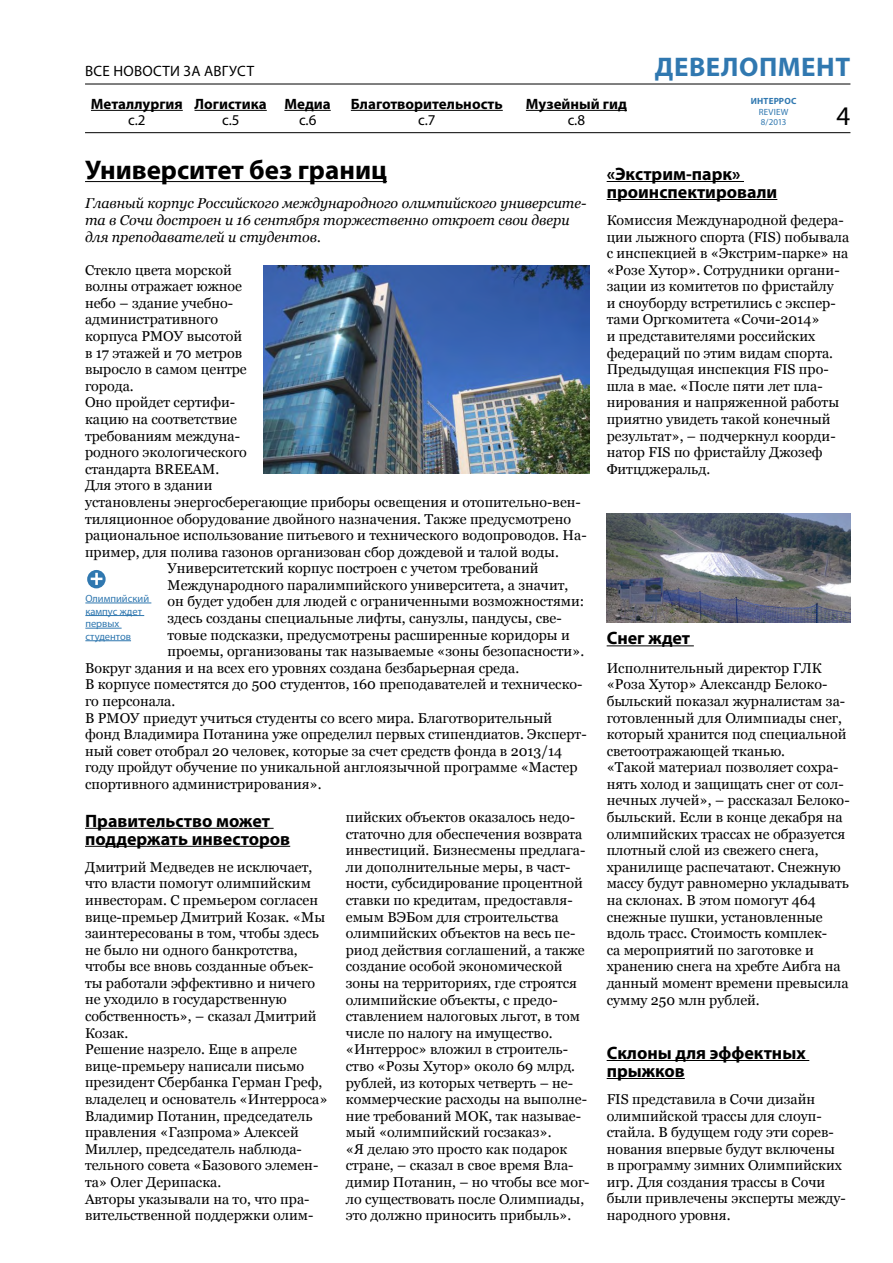
<style>
.page{position:relative;width:893px;height:1263px;background:#fff}
.page>*{position:absolute;margin:0;border:0;box-sizing:border-box;transform-origin:0 0}
.t1{font:700 27px "Myriad Pro";color:#000}
.t2{font:700 27px "Myriad Pro";letter-spacing:.02em;color:#3078b0}
.t3{font:27px "Myriad Pro";color:#000}
.t4{font:700 18px/18px "Myriad Pro";color:#000}
.t5{font:700 15px "Myriad Pro";color:#000}
.t6{font:15px "Myriad Pro";letter-spacing:.02em;color:#000}
.t7{font:14.25px/16.6px "Georgia";color:#000}
.t8{font:italic 14.25px/16.6px "Georgia";color:#000}
.t9{font:10.5px/12.6px "Myriad Pro";color:#3078b0}
.t10{font:9px/10.5px "Myriad Pro";letter-spacing:.02em;color:#3078b0}
.t11{font:700 9px "Myriad Pro";letter-spacing:.02em;color:#3078b0}
</style>
<div class="page">
<hr style="left:85px;top:132px;width:765px;height:1px;background:#000">
<hr style="left:85px;top:181px;width:302px;height:1px;background:#000">
<hr style="left:85px;top:84px;width:765px;height:1px;background:#000">
<hr style="left:195px;top:110px;width:72px;height:1px;background:#000">
<hr style="left:351px;top:110px;width:152px;height:1px;background:#000">
<hr style="left:91px;top:110px;width:92px;height:1px;background:#000">
<hr style="left:284px;top:110px;width:47px;height:1px;background:#000">
<hr style="left:526px;top:110px;width:101px;height:1px;background:#000">
<hr style="left:607px;top:181px;width:137px;height:1px;background:#000">
<hr style="left:607px;top:199px;width:170px;height:1px;background:#000">
<hr style="left:607px;top:645px;width:87px;height:1px;background:#000">
<hr style="left:607px;top:1060px;width:202px;height:1px;background:#000">
<hr style="left:607px;top:1078px;width:78px;height:1px;background:#000">
<hr style="left:85px;top:828px;width:189px;height:1px;background:#000">
<hr style="left:85px;top:846px;width:205px;height:1px;background:#000">
<img style="left:264px;top:266px;width:326px;height:208px">
<img style="left:607px;top:513px;width:243px;height:110px">
<hr style="left:85px;top:603px;width:66px;height:1px;background:#3078b0">
<hr style="left:85px;top:615px;width:59px;height:1px;background:#3078b0">
<hr style="left:85px;top:628px;width:37px;height:1px;background:#3078b0">
<hr style="left:85px;top:640px;width:46px;height:1px;background:#3078b0">
<svg style="left:87px;top:570px;width:19px;height:18px"></svg>
<svg style="left:91px;top:573px;width:11px;height:12px"></svg>
<p class="t6" style="left:85px;top:61px;width:162px">Все новости за АВГУСТ</p>
<p class="t5" style="left:91px;top:94px;width:93px">Металлургия</p>
<p class="t5" style="left:284px;top:94px;width:48px">Медиа</p>
<p class="t5" style="left:526px;top:94px;width:103px">Музейный гид</p>
<p class="t6" style="left:568px;top:111px;width:19px">c.8</p>
<p class="t5" style="left:195px;top:94px;width:74px">Логистика</p>
<p class="t6" style="left:222px;top:111px;width:19px">c.5</p>
<p class="t5" style="left:351px;top:94px;width:153px">Благотворительность</p>
<p class="t6" style="left:128px;top:111px;width:19px">c.2</p>
<p class="t6" style="left:299px;top:111px;width:19px">c.6</p>
<p class="t6" style="left:418px;top:111px;width:19px">c.7</p>
<h1 class="t2" style="left:655px;top:49px;width:197px">ДЕВЕЛОПМЕНТ</h1>
<p class="t11" style="left:751px;top:96px;width:47px">ИНТЕРРОС</p>
<p class="t10" style="left:759px;top:107px;width:31px">REVIEW<br>8/2013</p>
<h1 class="t3" style="left:837px;top:100px;width:15px">4</h1>
<h1 class="t1" style="left:85px;top:152px;width:303px">Университет без границ</h1>
<p class="t8" style="left:85px;top:195px;width:503px">Главный корпус Российского международного олимпийского университе&shy;та в Сочи достроен и 16 сентября торжественно откроет свои двери для преподавателей и студентов.</p>
<p class="t7" style="left:85px;top:262px;width:148px">Стекло цвета морской</p>
<p class="t7" style="left:85px;top:278px;width:159px">волны отражает южное</p>
<p class="t7" style="left:85px;top:295px;width:150px">небо – здание учебно-</p>
<p class="t7" style="left:85px;top:312px;width:135px">административного</p>
<p class="t7" style="left:85px;top:328px;width:159px">корпуса РМОУ высотой</p>
<p class="t7" style="left:85px;top:345px;width:159px">в 17 этажей и 70 метров</p>
<p class="t7" style="left:85px;top:361px;width:163px">выросло в самом центре</p>
<p class="t7" style="left:85px;top:378px;width:50px">города.</p>
<p class="t7" style="left:85px;top:394px;width:152px">Оно пройдет сертифи-</p>
<p class="t7" style="left:85px;top:411px;width:154px">кацию на соответствие</p>
<p class="t7" style="left:85px;top:428px;width:156px">требованиям междуна-</p>
<p class="t7" style="left:85px;top:444px;width:163px">родного экологического</p>
<p class="t7" style="left:85px;top:461px;width:136px">стандарта BREEAM.</p>
<p class="t7" style="left:85px;top:477px;width:129px">Для этого в здании</p>
<p class="t7" style="left:85px;top:494px;width:497px">установлены энергосберегающие приборы освещения и отопительно-вен-</p>
<p class="t7" style="left:85px;top:511px;width:487px">тиляционное оборудование двойного назначения. Также предусмотрено</p>
<p class="t7" style="left:85px;top:527px;width:503px">рациональное использование питьевого и технического водопроводов. На-</p>
<p class="t7" style="left:85px;top:544px;width:475px">пример, для полива газонов организован сбор дождевой и талой воды.</p>
<p class="t7" style="left:168px;top:560px;width:373px">Университетский корпус построен с учетом требований</p>
<p class="t7" style="left:168px;top:577px;width:402px">Международного паралимпийского университета, а значит,</p>
<p class="t7" style="left:168px;top:593px;width:418px">он будет удобен для людей с ограниченными возможностями:</p>
<p class="t7" style="left:168px;top:610px;width:396px">здесь созданы специальные лифты, санузлы, пандусы, све-</p>
<p class="t7" style="left:168px;top:627px;width:404px">товые подсказки, предусмотрены расширенные коридоры и</p>
<p class="t7" style="left:168px;top:643px;width:418px">проемы, организованы так называемые «зоны безопасности».</p>
<p class="t7" style="left:85px;top:660px;width:436px">Вокруг здания и на всех его уровнях создана безбарьерная среда.</p>
<p class="t7" style="left:85px;top:676px;width:499px">В корпусе поместятся до 500 студентов, 160 преподавателей и техническо-</p>
<p class="t7" style="left:85px;top:693px;width:92px">го персонала.</p>
<p class="t7" style="left:85px;top:710px;width:469px">В РМОУ приедут учиться студенты со всего мира. Благотворительный</p>
<p class="t7" style="left:85px;top:726px;width:503px">фонд Владимира Потанина уже определил первых стипендиатов. Эксперт-</p>
<p class="t7" style="left:85px;top:743px;width:479px">ный совет отобрал 20 человек, которые за счет средств фонда в 2013/14</p>
<p class="t7" style="left:85px;top:759px;width:494px">году пройдут обучение по уникальной англоязычной программе «Мастер</p>
<p class="t7" style="left:85px;top:776px;width:238px">спортивного администрирования».</p>
<p class="t9" style="left:85px;top:592px;width:65px">Олимпийский кампус ждет первых студентов</p>
<p class="t4" style="left:85px;top:811px;width:207px">Правительство может поддержать инвесторов</p>
<p class="t7" style="left:85px;top:859px;width:244px">Дмитрий Медведев не исключает, что власти помогут олимпийским инвесторам. С премьером согласен вице-премьер Дмитрий Козак. «Мы заинтересованы в том, чтобы здесь не было ни одного банкротства, чтобы все вновь созданные объек&shy;ты работали эффективно и ничего не уходило в государственную собственность», – сказал Дмитрий<br>Козак.<br>Решение назрело. Еще в апреле вице-премьеру написали письмо президент Сбербанка Герман Греф, владелец и основатель «Интерроса»<br>Владимир Потанин, председатель правления «Газпрома» Алексей<br>Миллер, председатель наблюда&shy;тельного совета «Базового элемен&shy;та» Олег Дерипаска.<br>Авторы указывали на то, что пра&shy;вительственной поддержки олим-</p>
<p class="t7" style="left:346px;top:809px;width:245px">пийских объектов оказалось недо&shy;статочно для обеспечения возврата инвестиций. Бизнесмены предлага&shy;ли дополнительные меры, в част&shy;ности, субсидирование процентной ставки по кредитам, предоставля&shy;емым ВЭБом для строительства олимпийских объектов на весь пе&shy;риод действия соглашений, а также создание особой экономической зоны на территориях, где строятся олимпийские объекты, с предо&shy;ставлением налоговых льгот, в том числе по налогу на имущество. «Интеррос» вложил в строитель&shy;ство «Розы Хутор» около 69 млрд. рублей, из которых четверть – не&shy;коммерческие расходы на выполне&shy;ние требований МОК, так называе&shy;мый «олимпийский госзаказ».<br>«Я делаю это просто как подарок стране, – сказал в свое время Вла&shy;димир Потанин, – но чтобы все мог&shy;ло существовать после Олимпиады, это должно приносить прибыль».</p>
<p class="t4" style="left:607px;top:164px;width:172px">«Экстрим-парк» проинспектировали</p>
<p class="t7" style="left:607px;top:212px;width:244px">Комиссия Международной федера&shy;ции лыжного спорта (FIS) побывала с инспекцией в «Экстрим-парке» на «Розе Хутор». Сотрудники органи&shy;зации из комитетов по фристайлу<br>и сноуборду встретились с экспер&shy;тами Оргкомитета «Сочи-2014»<br>и представителями российских федераций по этим видам спорта.<br>Предыдущая инспекция FIS про&shy;шла в мае. «После пяти лет пла&shy;нирования и напряженной работы приятно увидеть такой конечный результат», – подчеркнул коорди&shy;натор FIS по фристайлу Джозеф<br>Фитцджеральд.</p>
<p class="t4" style="left:607px;top:628px;width:85px">Снег ждет</p>
<p class="t7" style="left:607px;top:660px;width:244px">Исполнительный директор ГЛК «Роза Хутор» Александр Белоко&shy;быльский показал журналистам за&shy;готовленный для Олимпиады снег, который хранится под специальной светоотражающей тканью.<br>«Такой материал позволяет сохра&shy;нять холод и защищать снег от сол&shy;нечных лучей», – рассказал Белоко&shy;быльский. Если в конце декабря на олимпийских трассах не образуется плотный слой из свежего снега, хранилище распечатают. Снежную массу будут равномерно укладывать на склонах. В этом помогут 464 снежные пушки, установленные вдоль трасс. Стоимость комплек-<br>са мероприятий по заготовке и хранению снега на хребте Аибга на данный момент времени превысила сумму 250 млн рублей.</p>
<p class="t4" style="left:607px;top:1043px;width:200px">Склоны для эффектных прыжков</p>
<p class="t7" style="left:607px;top:1091px;width:241px">FIS представила в Сочи дизайн олимпийской трассы для слоуп&shy;стайла. В будущем году эти сорев&shy;нования впервые будут включены<br>в программу зимних Олимпийских игр. Для создания трассы в Сочи были привлечены эксперты между&shy;народного уровня.</p>
</div>
